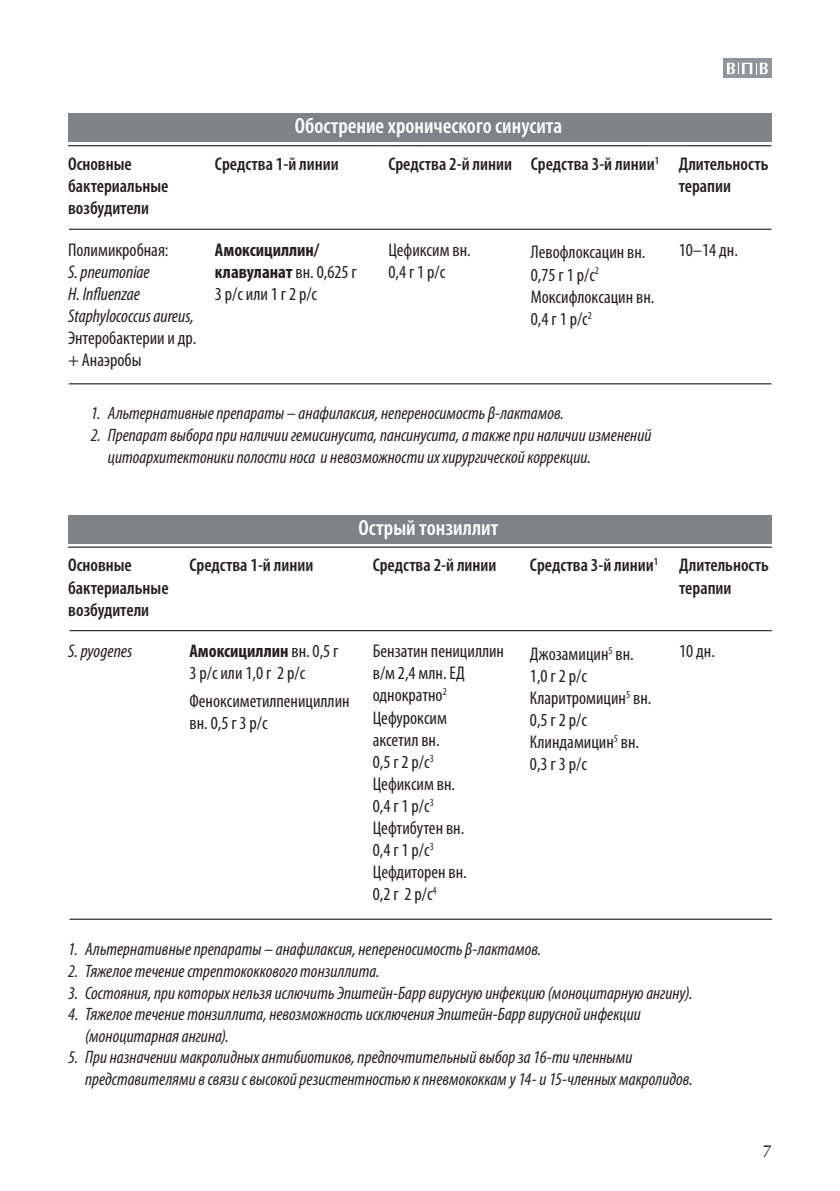
<style>
.page{position:relative;width:840px;height:1191px;background:#fff}
.page>*{position:absolute;margin:0;border:0;box-sizing:border-box;transform-origin:0 0}
.t1{font:600 condensed 22px "Myriad Pro";color:#fff}
.t2{font:condensed 18.4px/22px "Myriad Pro";color:#231f20}
.t3{font:600 condensed 18.4px/22px "Myriad Pro";color:#231f20}
.t4{font:italic condensed 18.4px/22px "Myriad Pro";color:#231f20}
.t5{font:700 condensed 18.4px/22px "Myriad Pro";color:#231f20}
.t6{font:italic condensed 18px/21.6px "Myriad Pro";color:#231f20}
.t7{font:16px "Optimal C";color:#231f20}
.s1{font-weight:400}
.s2{font-weight:700}
</style>
<div class="page">
<div style="left:722px;top:59px;width:49px;height:19px;background:#939598"></div>
<svg style="left:727px;top:63px;width:40px;height:11px"></svg>
<hr style="left:68px;top:546px;width:703px;height:2px;background:#231f20">
<hr style="left:70px;top:630px;width:701px;height:1px;background:#231f20">
<hr style="left:70px;top:918px;width:701px;height:1px;background:#231f20">
<div style="left:68px;top:113px;width:703px;height:29px;background:#808285"></div>
<hr style="left:68px;top:145px;width:703px;height:1px;background:#231f20">
<hr style="left:69px;top:229px;width:702px;height:1px;background:#231f20">
<hr style="left:69px;top:383px;width:702px;height:1px;background:#231f20">
<div style="left:68px;top:514px;width:703px;height:29px;background:#808285"></div>
<p class="t1" style="left:294px;top:114px;width:269px">Обострение хронического синусита</p>
<p class="t3" style="left:68px;top:153px;width:102px">Основные бактериальные возбудители</p>
<p class="t2" style="left:68px;top:239px;width:102px">Полимикробная:</p>
<p class="t4" style="left:68px;top:261px;width:127px">S. pneumoniae<br>H. Influenzae<br>Staphylococcus aureus,</p>
<p class="t2" style="left:68px;top:327px;width:130px">Энтеробактерии и др. + Анаэробы</p>
<p class="t3" style="left:215px;top:153px;width:125px">Средства 1-й линии</p>
<p class="t5" style="left:215px;top:239px;width:143px">Амоксициллин/ клавуланат <span class="s1">вн. 0,625 г<br>3 р/с или 1 г 2 р/с</span></p>
<p class="t3" style="left:388px;top:153px;width:125px">Средства 2-й линии</p>
<p class="t3" style="left:530px;top:153px;width:130px">Средства 3-й линии<sup>1</sup></p>
<p class="t2" style="left:388px;top:239px;width:84px">Цефиксим вн.<br>0,4 г 1 р/с</p>
<p class="t2" style="left:530px;top:242px;width:125px">Левофлоксацин вн.<br>0,75 г 1 р/с<sup>2<br></sup>Моксифлоксацин вн.<br>0,4 г 1 р/с<sup>2</sup></p>
<p class="t3" style="left:678px;top:153px;width:91px">Длительность терапии</p>
<p class="t2" style="left:678px;top:239px;width:61px">10–14 дн.</p>
<p class="t6" style="left:91px;top:403px;width:474px">1. Альтернативные препараты – анафилаксия, непереносимость β-лактамов.</p>
<p class="t6" style="left:108px;top:424px;width:545px;text-indent:-17px">2. Препарат выбора при наличии гемисинусита, пансинусита, а также при наличии изменений цитоархитектоники полости носа и невозможности их хирургической коррекции.</p>
<p class="t3" style="left:68px;top:554px;width:102px">Основные бактериальные возбудители</p>
<p class="t4" style="left:68px;top:640px;width:66px">S. pyogenes</p>
<p class="t3" style="left:189px;top:554px;width:125px">Средства 1-й линии</p>
<p class="t1" style="left:358px;top:515px;width:141px">Острый тонзиллит</p>
<p class="t3" style="left:372px;top:554px;width:125px">Средства 2-й линии</p>
<p class="t2" style="left:189px;top:640px;width:150px"><span class="s2">Амоксициллин</span> вн. 0,5 г<br>3 р/с или 1,0 г 2 р/с</p>
<p class="t2" style="left:189px;top:690px;width:161px">Феноксиметилпенициллин вн. 0,5 г 3 р/с</p>
<p class="t2" style="left:372px;top:640px;width:133px">Бензатин пенициллин в/м 2,4 млн. ЕД однократно<sup>2<br></sup>Цефуроксим<br>аксетил вн.<br>0,5 г 2 р/с<sup>3<br></sup>Цефиксим вн.<br>0,4 г 1 р/с<sup>3<br></sup>Цефтибутен вн.<br>0,4 г 1 р/с<sup>3<br></sup>Цефдиторен вн.<br>0,2 г 2 р/с<sup>4</sup></p>
<p class="t3" style="left:529px;top:554px;width:130px">Средства 3-й линии<sup>1</sup></p>
<p class="t2" style="left:529px;top:643px;width:123px">Джозамицин<sup>5</sup> вн.<br>1,0 г 2 р/с<br>Кларитромицин<sup>5</sup> вн.<br>0,5 г 2 р/с<br>Клиндамицин<sup>5</sup> вн.<br>0,3 г 3 р/с</p>
<p class="t3" style="left:678px;top:554px;width:91px">Длительность терапии</p>
<p class="t2" style="left:678px;top:640px;width:37px">10 дн.</p>
<p class="t6" style="left:68px;top:939px;width:474px">1. Альтернативные препараты – анафилаксия, непереносимость β-лактамов.</p>
<p class="t6" style="left:68px;top:960px;width:313px">2. Тяжелое течение стрептококкового тонзиллита.</p>
<p class="t6" style="left:68px;top:982px;width:625px">3. Состояния, при которых нельзя ислючить Эпштейн-Барр вирусную инфекцию (моноцитарную ангину).</p>
<p class="t6" style="left:85px;top:1003px;width:557px;text-indent:-17px">4. Тяжелое течение тонзиллита, невозможность исключения Эпштейн-Барр вирусной инфекции (моноцитарная ангина).</p>
<p class="t6" style="left:85px;top:1047px;width:609px;text-indent:-17px">5. При назначении макролидных антибиотиков, предпочтительный выбор за 16-ти членными представителями в связи с высокой резистентностью к пневмококкам у 14- и 15-членных макролидов.</p>
<p class="t7" style="left:761px;top:1142px;width:11px">7</p>
</div>
